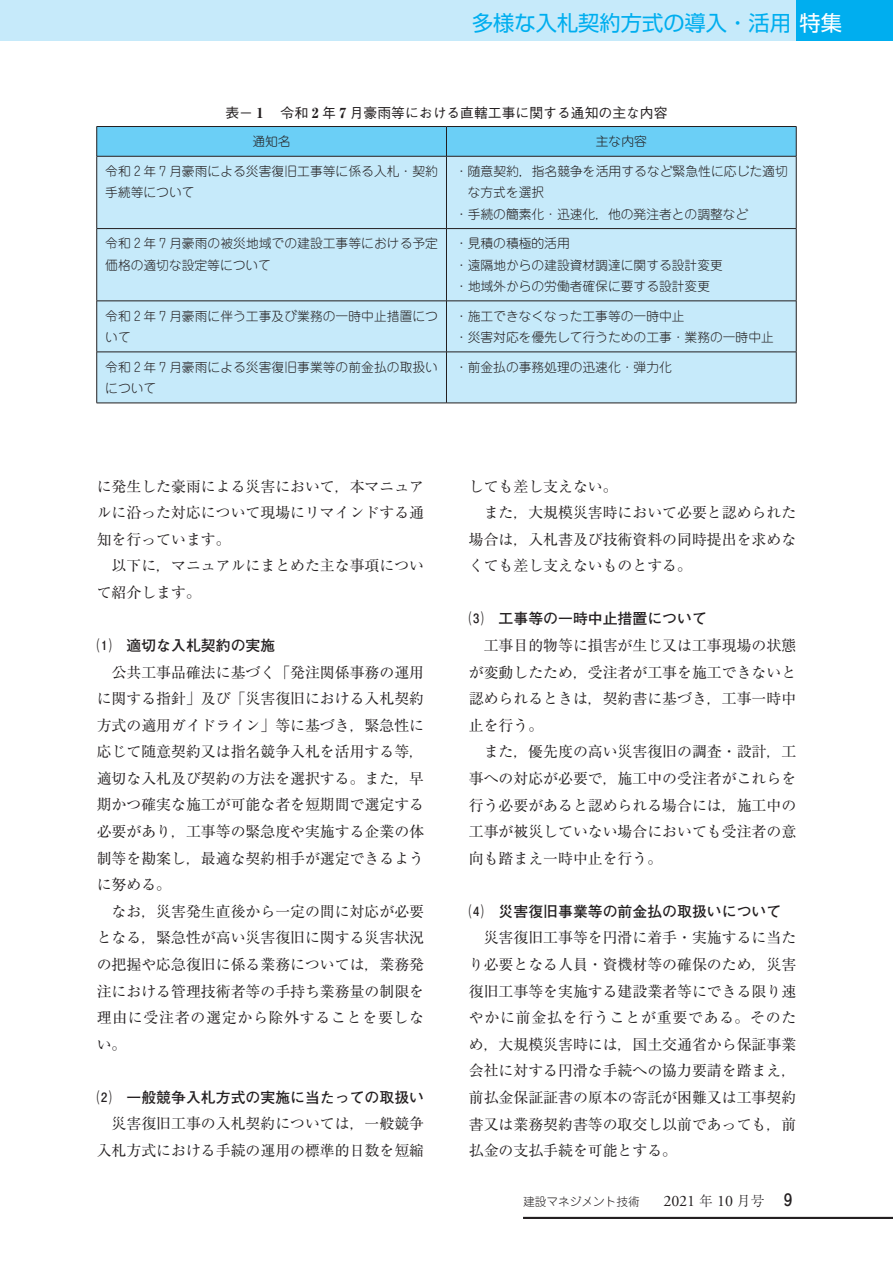
<style>
.page{position:relative;width:893px;height:1263px;background:#fff}
.page>*{position:absolute;margin:0;border:0;box-sizing:border-box;transform-origin:0 0}
.t1{font:21.3px "Shin Go Pr 6 N";color:#00aeef}
.ノンブル{font:500 15.9px "Jun 34 Pro";color:#231f20}
.本文_14Q{font:14.85px/26.5px "Ryumin Pr 6 N";color:#231f20;text-align:justify}
.中見出し__1___太ゴ_前アキ{font:700 14.85px "Futo Go B101 Pr 6 N";color:#231f20}
.キャプション{font:500 13.8px "Gothic BBB Pr 6 N";color:#231f20}
.表_12Q{font:300 12.75px/21.3px "Jun 101 Pro";color:#231f20}
.t2{font:300 11.7px "Jun 101 Pro";color:#231f20}
.s1{color:#fff}
.s2{font-family:"Ryumin Pr 6 N";font-weight:800}
.s3{font-family:"Adobe Garamond Pro";font-weight:400;font-size:15.9px}
.s4{font-family:"Ryumin Pr 6 N";font-size:13.8px}
</style>
<div class="page">
<div style="left:795px;top:0;width:98px;height:40px;background:#00aeef"></div>
<div style="left:0;top:0;width:795px;height:40px;background:#c6eafa"></div>
<div style="left:97px;top:157px;width:699px;height:246px;background:#c6eafa"></div>
<div style="left:96px;top:126px;width:701px;height:30px;background:#6bcff6"></div>
<hr style="left:97px;top:156px;width:349px;height:1px;background:#231f20">
<hr style="left:96px;top:156px;width:1px;height:72px;background:#231f20">
<hr style="left:446px;top:156px;width:350px;height:1px;background:#231f20">
<hr style="left:446px;top:156px;width:1px;height:72px;background:#231f20">
<hr style="left:796px;top:156px;width:1px;height:72px;background:#231f20">
<hr style="left:97px;top:228px;width:349px;height:1px;background:#231f20">
<hr style="left:96px;top:229px;width:1px;height:72px;background:#231f20">
<hr style="left:446px;top:228px;width:350px;height:1px;background:#231f20">
<hr style="left:446px;top:229px;width:1px;height:72px;background:#231f20">
<hr style="left:796px;top:229px;width:1px;height:72px;background:#231f20">
<hr style="left:97px;top:301px;width:349px;height:1px;background:#231f20">
<hr style="left:96px;top:301px;width:1px;height:51px;background:#231f20">
<hr style="left:446px;top:301px;width:350px;height:1px;background:#231f20">
<hr style="left:446px;top:301px;width:1px;height:51px;background:#231f20">
<hr style="left:796px;top:301px;width:1px;height:51px;background:#231f20">
<hr style="left:97px;top:352px;width:349px;height:1px;background:#231f20">
<hr style="left:96px;top:352px;width:1px;height:51px;background:#231f20">
<hr style="left:446px;top:352px;width:350px;height:1px;background:#231f20">
<hr style="left:446px;top:352px;width:1px;height:51px;background:#231f20">
<hr style="left:796px;top:352px;width:1px;height:51px;background:#231f20">
<hr style="left:97px;top:403px;width:349px;height:1px;background:#231f20">
<hr style="left:446px;top:403px;width:350px;height:1px;background:#231f20">
<hr style="left:97px;top:126px;width:349px;height:1px;background:#231f20">
<hr style="left:446px;top:126px;width:350px;height:1px;background:#231f20">
<hr style="left:523px;top:1217px;width:370px;height:2px;background:#231f20">
<h1 class="t1" style="left:472px;top:6px;width:371px">多様な入札契約方式の導入・活用<span class="s1">特集</span></h1>
<p class="キャプション" style="left:225px;top:102px;width:444px">表－<span class="s2">１</span>　令和 <span class="s2">2</span> 年 <span class="s2">7</span> 月豪雨等における直轄工事に関する通知の主な内容</p>
<p class="表_12Q" style="left:252px;top:129px;width:40px">通知名</p>
<p class="表_12Q" style="left:596px;top:129px;width:53px">主な内容</p>
<p class="表_12Q" style="left:105px;top:159px;width:334px">令和 2 年 7 月豪雨による災害復旧工事等に係る入札・契約手続等について</p>
<p class="表_12Q" style="left:468px;top:159px;width:322px;text-indent:-13px">・随意契約，指名競争を活用するなど緊急性に応じた適切な方式を選択</p>
<p class="表_12Q" style="left:455px;top:202px;width:295px">・手続の簡素化･迅速化，他の発注者との調整など</p>
<p class="表_12Q" style="left:105px;top:231px;width:334px">令和 2 年 7 月豪雨の被災地域での建設工事等における予定価格の適切な設定等について</p>
<p class="表_12Q" style="left:455px;top:231px;width:116px">・見積の積極的活用</p>
<p class="表_12Q" style="left:455px;top:253px;width:269px">・遠隔地からの建設資材調達に関する設計変更</p>
<p class="表_12Q" style="left:455px;top:274px;width:257px">・地域外からの労働者確保に要する設計変更</p>
<p class="表_12Q" style="left:105px;top:304px;width:334px">令和 2 年 7 月豪雨に伴う工事及び業務の一時中止措置について</p>
<p class="表_12Q" style="left:455px;top:304px;width:231px">・施工できなくなった工事等の一時中止</p>
<p class="表_12Q" style="left:455px;top:325px;width:320px">・災害対応を優先して行うための工事･業務の一時中止</p>
<p class="表_12Q" style="left:105px;top:355px;width:334px">令和 2 年 7 月豪雨による災害復旧事業等の前金払の取扱いについて</p>
<p class="表_12Q" style="left:455px;top:355px;width:218px">・前金払の事務処理の迅速化･弾力化</p>
<p class="本文_14Q" style="left:97px;top:472px;width:329px">に発生した豪雨による災害において，本マニュアルに沿った対応について現場にリマインドする通知を行っています。</p>
<p class="本文_14Q" style="left:97px;top:552px;width:329px;text-indent:15px">以下に，マニュアルにまとめた主な事項について紹介します。</p>
<p class="中見出し__1___太ゴ_前アキ" style="left:97px;top:633px;width:180px">⑴　適切な入札契約の実施</p>
<p class="本文_14Q" style="left:97px;top:658px;width:329px;text-indent:15px">公共工事品確法に基づく「発注関係事務の運用に関する指針」及び「災害復旧における入札契約方式の適用ガイドライン」等に基づき，緊急性に応じて随意契約又は指名競争入札を活用する等，適切な入札及び契約の方法を選択する。また，早期かつ確実な施工が可能な者を短期間で選定する必要があり，工事等の緊急度や実施する企業の体制等を勘案し，最適な契約相手が選定できるように努める。</p>
<p class="本文_14Q" style="left:97px;top:897px;width:329px;text-indent:15px">なお，災害発生直後から一定の間に対応が必要となる，緊急性が高い災害復旧に関する災害状況の把握や応急復旧に係る業務については，業務発注における管理技術者等の手持ち業務量の制限を理由に受注者の選定から除外することを要しない。</p>
<p class="中見出し__1___太ゴ_前アキ" style="left:97px;top:1085px;width:329px">⑵　一般競争入札方式の実施に当たっての取扱い</p>
<p class="本文_14Q" style="left:97px;top:1110px;width:329px;text-align:right">災害復旧工事の入札契約については，一般競争入札方式における手続の運用の標準的日数を短縮</p>
<p class="本文_14Q" style="left:469px;top:472px;width:150px">しても差し支えない。</p>
<p class="本文_14Q" style="left:469px;top:498px;width:329px;text-indent:15px">また，大規模災害時において必要と認められた場合は，入札書及び技術資料の同時提出を求めなくても差し支えないものとする。</p>
<p class="中見出し__1___太ゴ_前アキ" style="left:469px;top:607px;width:240px">⑶　工事等の一時中止措置について</p>
<p class="本文_14Q" style="left:469px;top:631px;width:329px;text-indent:15px">工事目的物等に損害が生じ又は工事現場の状態が変動したため，受注者が工事を施工できないと認められるときは，契約書に基づき，工事一時中止を行う。</p>
<p class="本文_14Q" style="left:469px;top:738px;width:329px;text-indent:15px">また，優先度の高い災害復旧の調査・設計，工事への対応が必要で，施工中の受注者がこれらを行う必要があると認められる場合には，施工中の工事が被災していない場合においても受注者の意向も踏まえ一時中止を行う。</p>
<p class="中見出し__1___太ゴ_前アキ" style="left:469px;top:899px;width:314px">⑷　災害復旧事業等の前金払の取扱いについて</p>
<p class="本文_14Q" style="left:469px;top:924px;width:329px;text-indent:15px">災害復旧工事等を円滑に着手・実施するに当たり必要となる人員・資機材等の確保のため，災害復旧工事等を実施する建設業者等にできる限り速やかに前金払を行うことが重要である。そのため，大規模災害時には，国土交通省から保証事業会社に対する円滑な手続への協力要請を踏まえ，前払金保証証書の原本の寄託が困難又は工事契約書又は業務契約書等の取交し以前であっても，前払金の支払手続を可能とする。</p>
<p class="t2" style="left:523px;top:1192px;width:243px">建設マネジメント技術　　<span class="s3">2021</span> <span class="s4">年</span> <span class="s3">10</span> <span class="s4">月号</span></p>
<p class="ノンブル" style="left:784px;top:1188px;width:9px">9</p>
</div>
